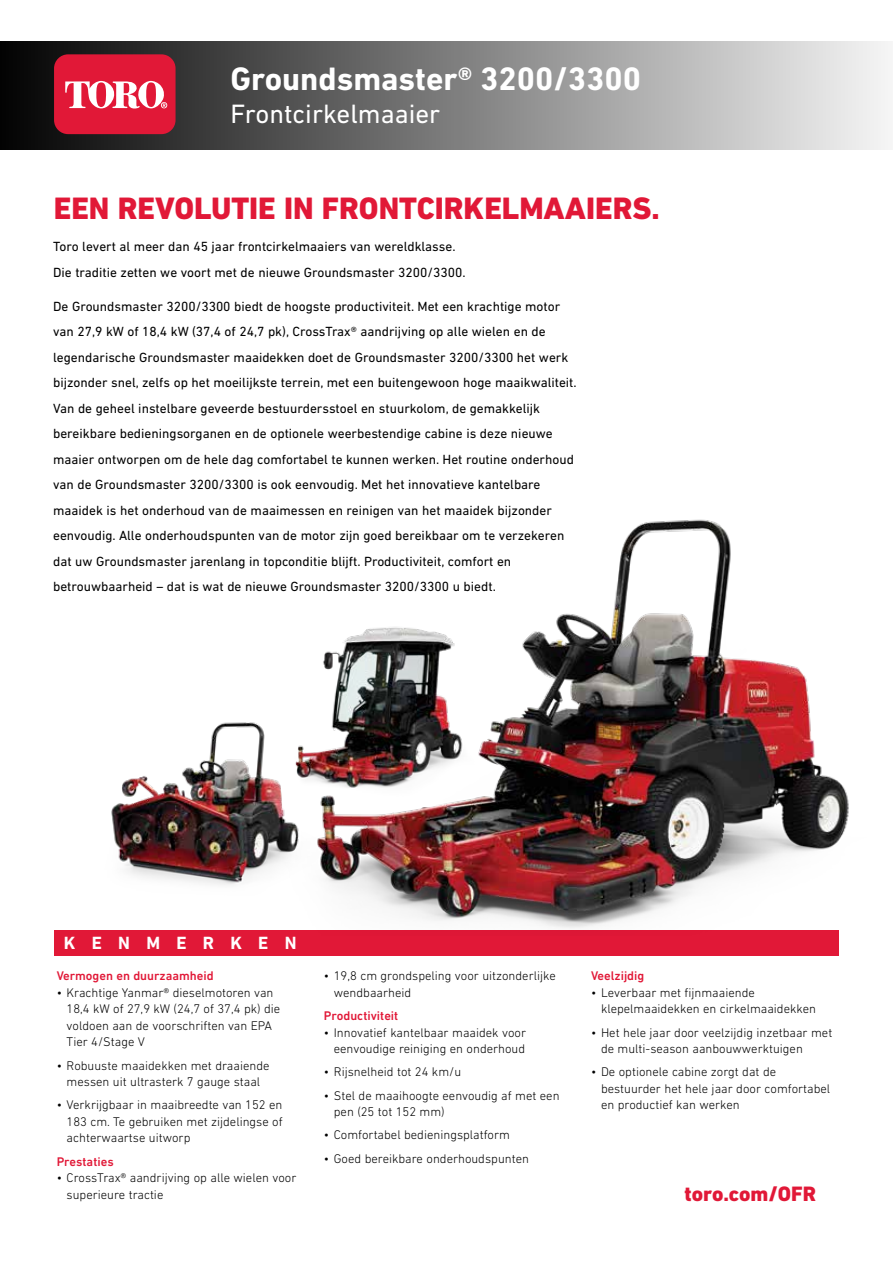
<style>
.page{position:relative;width:893px;height:1263px;background:#fff}
.page>*{position:absolute;margin:0;border:0;box-sizing:border-box;transform-origin:0 0}
.t1{font:700 33px "DIN Next LT Pro";color:#fff}
.t2{font:800 31.5px "DIN Next LT Pro";color:#e11837}
.t3{font:27px "DIN Next LT Pro";color:#fff}
.t4{font:800 21.15px "DIN Next LT Pro";color:#e11837}
.t5{font:700 18px "DIN Next LT Pro";letter-spacing:.905em;color:#fff}
.t6{font:13.5px/25.5px "DIN Next LT Pro";color:#000}
.t7{font:300 12.75px/16.5px "DIN Next LT Pro";color:#000}
.t8{font:500 12.75px "DIN Next LT Pro";color:#e11837}
</style>
<div class="page">
<div style="left:0;top:42px;width:893px;height:108px;background:linear-gradient(to right,#030202,#f5f5f5)"></div>
<div style="left:54px;top:54px;width:122px;height:80px;background:#e11837;border-radius:14px"></div>
<svg style="left:65px;top:81px;width:102px;height:28px"></svg>
<div style="left:54px;top:930px;width:785px;height:26px;background:#e11837"></div>
<img style="left:111px;top:722px;width:165px;height:163px">
<img style="left:244px;top:722px;width:32px;height:97px">
<img style="left:276px;top:519px;width:573px;height:409px">
<h1 class="t1" style="left:230px;top:60px;width:412px">Groundsmaster® 3200/3300</h1>
<h3 class="t3" style="left:230px;top:98px;width:211px">Frontcirkelmaaier</h3>
<h2 class="t2" style="left:54px;top:190px;width:607px">EEN REVOLUTIE IN FRONTCIRKELMAAIERS.</h2>
<p class="t6" style="left:53px;top:234px;width:414px">Toro levert al meer dan 45 jaar frontcirkelmaaiers van wereldklasse.<br>Die traditie zetten we voort met de nieuwe Groundsmaster 3200/3300.</p>
<p class="t6" style="left:53px;top:293px;width:525px">De Groundsmaster 3200/3300 biedt de hoogste productiviteit. Met een krachtige motor van 27,9 kW of 18,4 kW (37,4 of 24,7 pk), CrossTrax® aandrijving op alle wielen en de legendarische Groundsmaster maaidekken doet de Groundsmaster 3200/3300 het werk bijzonder snel, zelfs op het moeilijkste terrein, met een buitengewoon hoge maaikwaliteit.<br>Van de geheel instelbare geveerde bestuurdersstoel en stuurkolom, de gemakkelijk bereikbare bedieningsorganen en de optionele weerbestendige cabine is deze nieuwe maaier ontworpen om de hele dag comfortabel te kunnen werken. Het routine onderhoud van de Groundsmaster 3200/3300 is ook eenvoudig. Met het innovatieve kantelbare maaidek is het onderhoud van de maaimessen en reinigen van het maaidek bijzonder eenvoudig. Alle onderhoudspunten van de motor zijn goed bereikbaar om te verzekeren dat uw Groundsmaster jarenlang in topconditie blijft. Productiviteit, comfort en betrouwbaarheid – dat is wat de nieuwe Groundsmaster 3200/3300 u biedt.</p>
<h3 class="t5" style="left:64px;top:932px;width:234px">KENMERKEN</h3>
<p class="t8" style="left:57px;top:968px;width:159px">Vermogen en duurzaamheid</p>
<p class="t7" style="left:67px;top:984px;width:215px;text-indent:-10px">• Krachtige Yanmar® dieselmotoren van<br>18,4 kW of 27,9 kW (24,7 of 37,4 pk) die voldoen aan de voorschriften van EPA<br>Tier 4/Stage V</p>
<p class="t7" style="left:57px;top:1057px;width:214px;text-align:center">• Robuuste maaidekken met draaiende messen uit ultrasterk 7 gauge staal</p>
<p class="t7" style="left:67px;top:1097px;width:218px;text-align:justify;text-indent:-10px">• Verkrijgbaar in maaibreedte van 152 en 183 cm. Te gebruiken met zijdelingse of achterwaartse uitworp</p>
<p class="t8" style="left:57px;top:1154px;width:59px">Prestaties</p>
<p class="t7" style="left:67px;top:1169px;width:231px;text-indent:-10px">• CrossTrax® aandrijving op alle wielen voor superieure tractie</p>
<p class="t7" style="left:334px;top:968px;width:223px;text-indent:-10px">• 19,8 cm grondspeling voor uitzonderlijke wendbaarheid</p>
<p class="t8" style="left:324px;top:1008px;width:76px">Productiviteit</p>
<p class="t7" style="left:324px;top:1024px;width:204px;text-align:right">• Innovatief kantelbaar maaidek voor eenvoudige reiniging en onderhoud</p>
<p class="t7" style="left:324px;top:1064px;width:139px">• Rijsnelheid tot 24 km/u</p>
<p class="t7" style="left:334px;top:1087px;width:227px;text-indent:-10px">• Stel de maaihoogte eenvoudig af met een pen (25 tot 152 mm)</p>
<p class="t7" style="left:324px;top:1127px;width:188px">• Comfortabel bedieningsplatform</p>
<p class="t7" style="left:324px;top:1150px;width:207px">• Goed bereikbare onderhoudspunten</p>
<p class="t8" style="left:591px;top:969px;width:55px">Veelzijdig</p>
<p class="t7" style="left:601px;top:984px;width:217px;text-indent:-10px">• Leverbaar met fijnmaaiende klepelmaaidekken en cirkelmaaidekken</p>
<p class="t7" style="left:601px;top:1024px;width:233px;text-indent:-10px">• Het hele jaar door veelzijdig inzetbaar met de multi-season aanbouwwerktuigen</p>
<p class="t7" style="left:601px;top:1064px;width:231px;text-indent:-10px">• De optionele cabine zorgt dat de bestuurder het hele jaar door comfortabel en productief kan werken</p>
<h3 class="t4" style="left:685px;top:1181px;width:133px">toro.com/OFR</h3>
</div>
